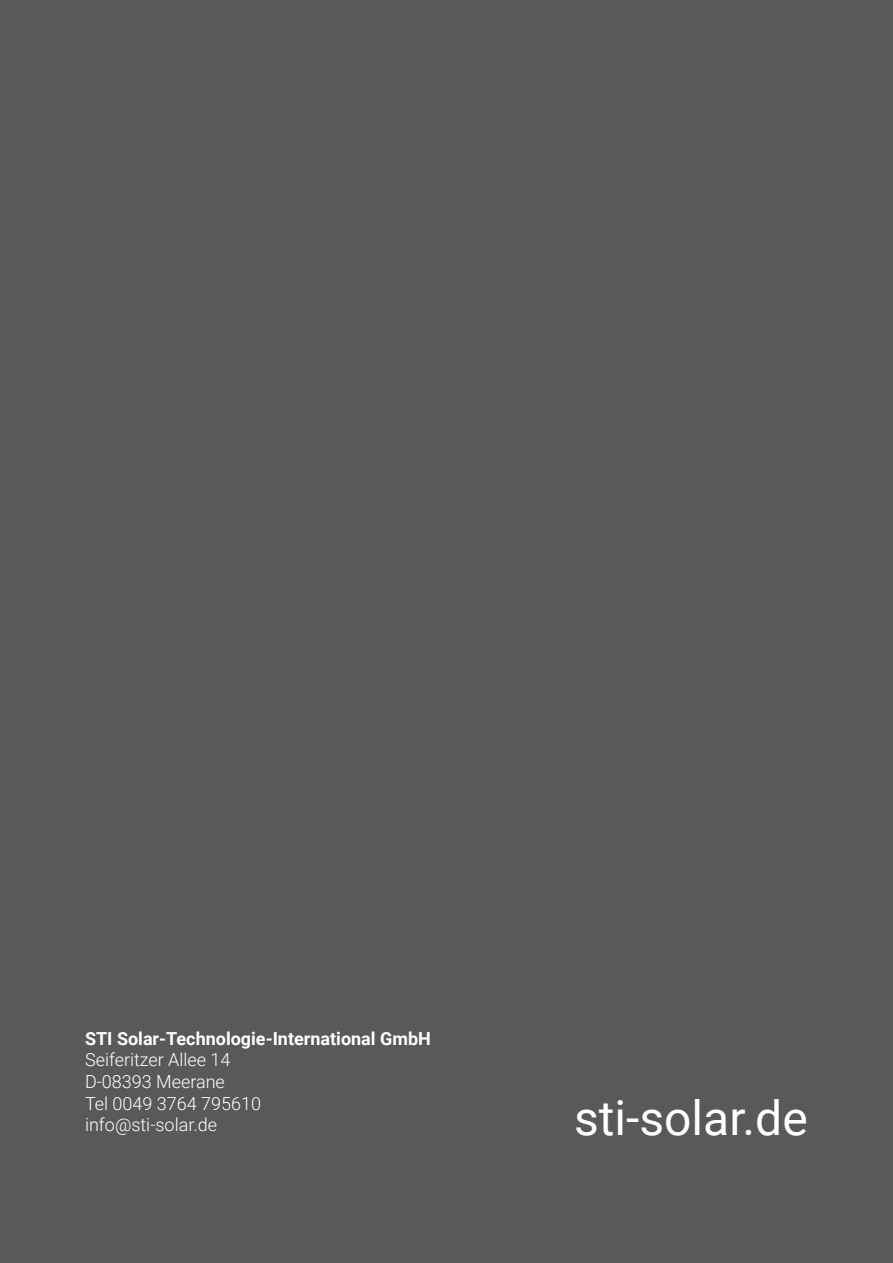
<style>
.page{position:relative;width:893px;height:1263px;background:#58595b}
.page>*{position:absolute;margin:0;border:0;box-sizing:border-box;transform-origin:0 0}
.t1{font:48px "Roboto";color:#fff}
.t2{font:300 18px/21.6px "Roboto";color:#fff}
.t3{font:700 18px "Roboto";color:#fff}
</style>
<div class="page">
<p class="t3" style="left:85px;top:1026px;width:347px">STI Solar-Technologie-International GmbH</p>
<p class="t2" style="left:85px;top:1048px;width:177px">Seiferitzer Allee 14<br>D-08393 Meerane<br>Tel 0049 3764 795610 info@sti-solar.de</p>
<h1 class="t1" style="left:574px;top:1084px;width:235px">sti-solar.de</h1>
</div>
